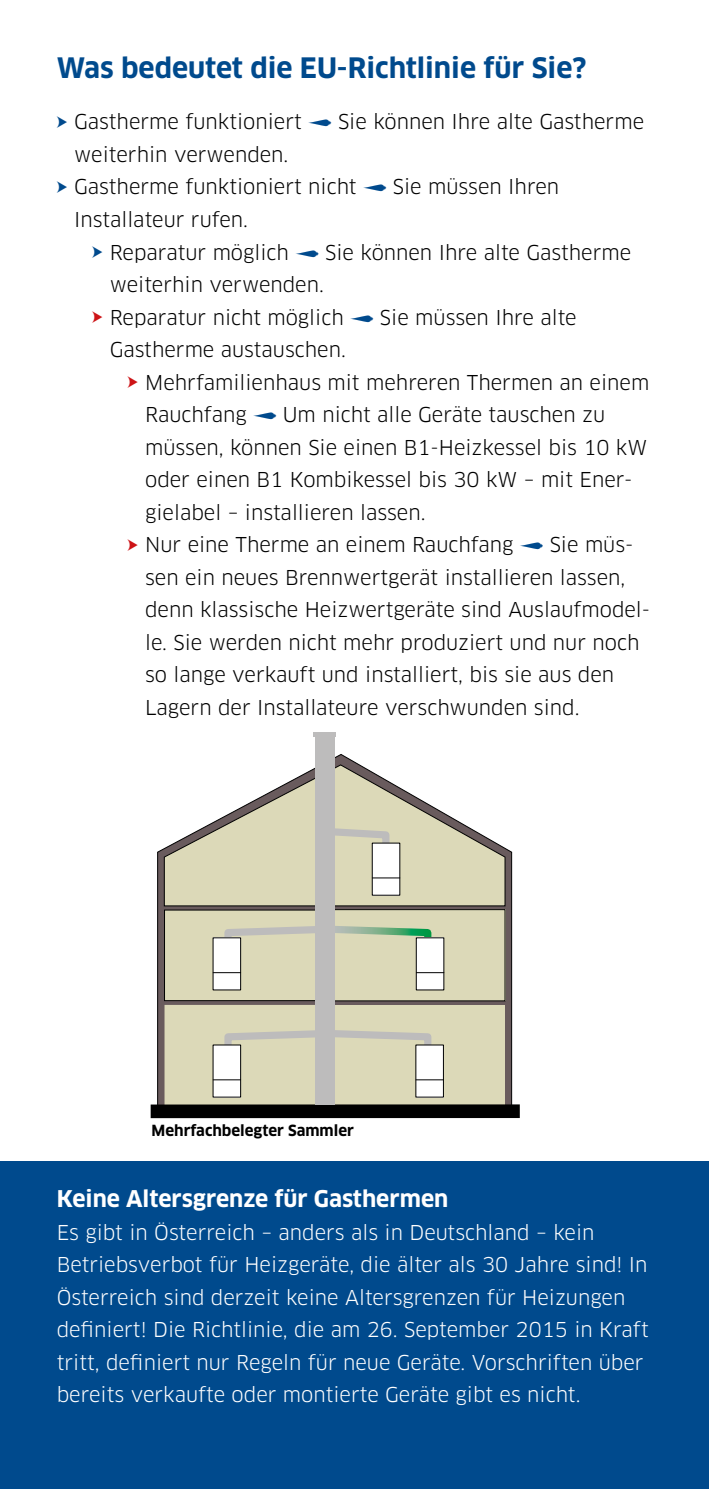
<style>
.page{position:relative;width:709px;height:1489px;background:#fff}
.page>*{position:absolute;margin:0;border:0;box-sizing:border-box;transform-origin:0 0}
.t1{font:700 27.5px "Clan OT";color:#004a8d}
.t2{font:700 22.5px "Clan OT";color:#fff}
.t3{font:20px "Clan OT";color:#000}
.t4{font:20px/32.5px "Clan OT";color:#fff}
.t5{font:700 15px "Clan OT";color:#000}
.s1{font-family:"Arrow Matic";font-size:14px;color:#004a8d}
.s2{font-family:"Arrow Matic";color:#004a8d}
.s3{font-family:"Arrow Matic";font-size:14px;color:#cd1316}
</style>
<div class="page">
<div style="left:0;top:1160px;width:709px;height:328px;background:#004a8d"></div>
<svg style="left:157px;top:754px;width:355px;height:350px"></svg>
<svg style="left:164px;top:764px;width:341px;height:142px"></svg>
<div style="left:323px;top:1004px;width:181px;height:106px;background:#dcd9b8"></div>
<div style="left:324px;top:909px;width:181px;height:91px;background:#dcd9b8"></div>
<div style="left:324px;top:909px;width:181px;height:92px;border:1px solid #000"></div>
<div style="left:164px;top:910px;width:168px;height:90px;background:#dcd9b8"></div>
<div style="left:164px;top:909px;width:168px;height:91px;border:1px solid #000"></div>
<div style="left:151px;top:1104px;width:369px;height:14px;background:#000"></div>
<svg style="left:335px;top:824px;width:58px;height:46px;background:#d4d1b7"></svg>
<div style="left:315px;top:732px;width:20px;height:372px;background:#bdbcbc"></div>
<div style="left:372px;top:843px;width:28px;height:52px;background:#fff"></div>
<div style="left:416px;top:937px;width:28px;height:52px;background:#fff"></div>
<div style="left:416px;top:937px;width:28px;height:53px;border:1px solid #000"></div>
<div style="left:213px;top:937px;width:28px;height:52px;background:#fff"></div>
<div style="left:213px;top:937px;width:28px;height:53px;border:1px solid #000"></div>
<svg style="left:372px;top:877px;width:28px;height:1px"></svg>
<svg style="left:213px;top:926px;width:231px;height:47px"></svg>
<svg style="left:164px;top:1004px;width:279px;height:101px"></svg>
<hr style="left:313px;top:732px;width:23px;height:4px;background:#bdbcbc">
<h1 class="t1" style="left:57px;top:52px;width:531px">Was bedeutet die EU-Richtlinie für Sie?</h1>
<p class="t3" style="left:57px;top:110px;width:589px"><span class="s1">É</span> Gastherme funktioniert <span class="s2">\</span> Sie können Ihre alte Gastherme</p>
<p class="t3" style="left:74px;top:143px;width:216px">weiterhin verwenden.</p>
<p class="t3" style="left:57px;top:175px;width:504px"><span class="s1">É</span> Gastherme funktioniert nicht <span class="s2">\</span> Sie müssen Ihren</p>
<p class="t3" style="left:74px;top:208px;width:175px">Installateur rufen.</p>
<p class="t3" style="left:92px;top:240px;width:540px"><span class="s1">É</span> Reparatur möglich <span class="s2">\</span> Sie können Ihre alte Gastherme</p>
<p class="t3" style="left:110px;top:273px;width:216px">weiterhin verwenden.</p>
<p class="t3" style="left:92px;top:305px;width:486px"><span class="s3">É</span> Reparatur nicht möglich <span class="s2">\</span> Sie müssen Ihre alte</p>
<p class="t3" style="left:110px;top:338px;width:238px">Gastherme austauschen.</p>
<p class="t3" style="left:128px;top:370px;width:523px"><span class="s3">É</span> Mehrfamilienhaus mit mehreren Thermen an einem</p>
<p class="t3" style="left:145px;top:403px;width:461px">Rauchfang <span class="s2">\</span> Um nicht alle Geräte tauschen zu</p>
<p class="t3" style="left:145px;top:435px;width:503px">müssen, können Sie einen B1-Heizkessel bis 10 kW</p>
<p class="t3" style="left:145px;top:468px;width:488px">oder einen B1 Kombikessel bis 30 kW – mit Ener-</p>
<p class="t3" style="left:145px;top:500px;width:282px">gielabel – installieren lassen.</p>
<p class="t3" style="left:128px;top:533px;width:507px"><span class="s3">É</span> Nur eine Therme an einem Rauchfang <span class="s2">\</span> Sie müs-</p>
<p class="t3" style="left:145px;top:565px;width:482px">sen ein neues Brennwertgerät installieren lassen,</p>
<p class="t3" style="left:145px;top:598px;width:506px">denn klassische Heizwertgeräte sind Auslaufmodel-</p>
<p class="t3" style="left:145px;top:630px;width:496px">le. Sie werden nicht mehr produziert und nur noch</p>
<p class="t3" style="left:145px;top:663px;width:470px">so lange verkauft und installiert, bis sie aus den</p>
<p class="t3" style="left:145px;top:695px;width:436px">Lagern der Installateure verschwunden sind.</p>
<p class="t5" style="left:151px;top:1121px;width:204px">Mehrfachbelegter Sammler</p>
<p class="t2" style="left:57px;top:1185px;width:393px">Keine Altersgrenze für Gasthermen</p>
<p class="t4" style="left:57px;top:1215px;width:593px">Es gibt in Österreich – anders als in Deutschland – kein Betriebsverbot für Heizgeräte, die älter als 30 Jahre sind! In Österreich sind derzeit keine Altersgrenzen für Heizungen definiert! Die Richtlinie, die am 26. September 2015 in Kraft tritt, definiert nur Regeln für neue Geräte. Vorschriften über bereits verkaufte oder montierte Geräte gibt es nicht.</p>
</div>
